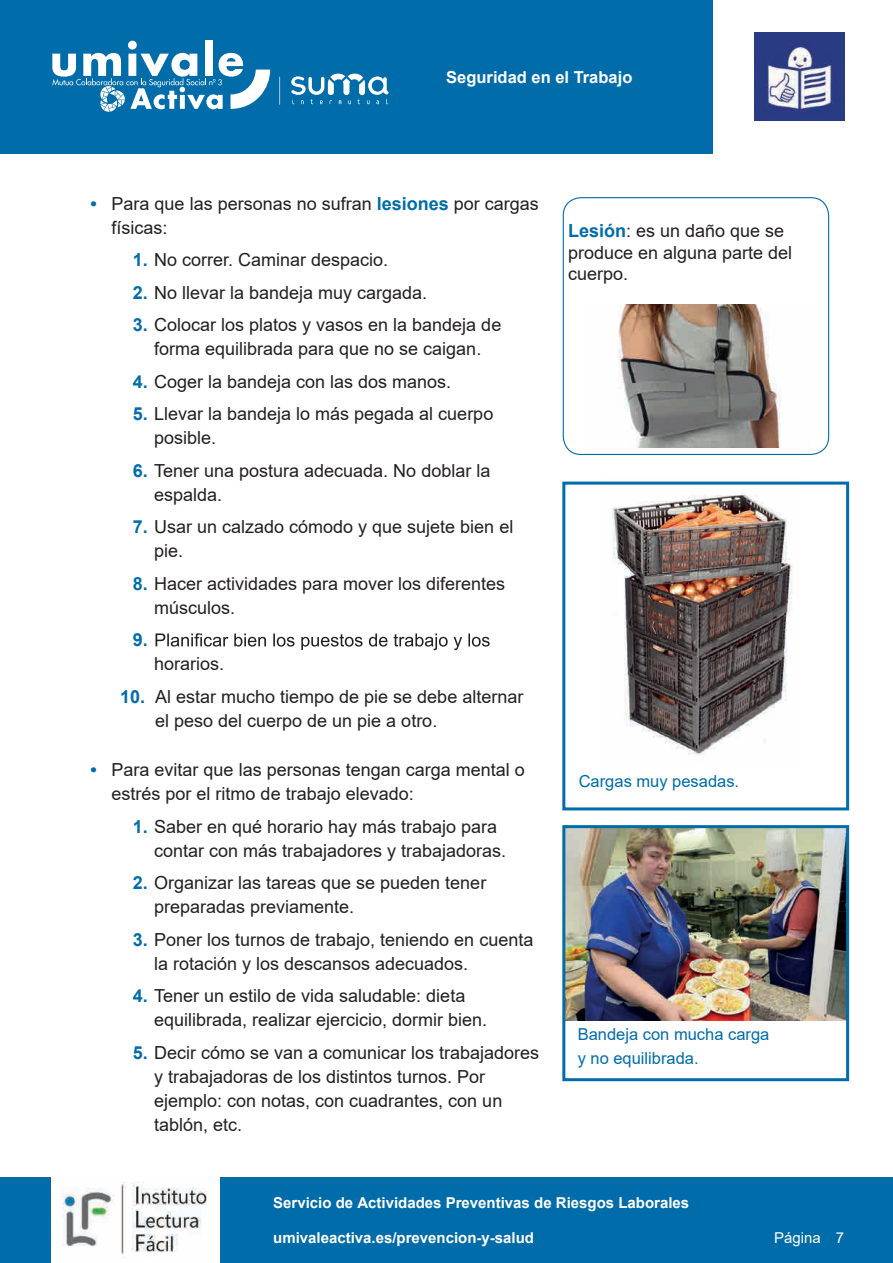
<style>
.page{position:relative;width:893px;height:1263px;background:#fff}
.page>*{position:absolute;margin:0;border:0;box-sizing:border-box;transform-origin:0 0}
.t1{font:18px/24px "Arial";color:#231f20}
.t2{font:700 18px "Arial";color:#006ca9}
.t3{font:16.5px/24px "Arial";color:#006ca9}
.t4{font:700 16.5px "Arial";color:#fff}
.t5{font:700 15px "Arial";color:#fff}
.t6{font:15px "Arial";color:#fff}
.s1{font-weight:700;color:#006ca9}
</style>
<div class="page">
<div style="left:0;top:0;width:713px;height:153px;background:#006ca9"></div>
<div style="left:0;top:1178px;width:893px;height:85px;background:#006ca9"></div>
<img style="left:755px;top:32px;width:89px;height:89px">
<img style="left:51px;top:1178px;width:168px;height:85px">
<svg style="left:156px;top:633px;width:334px;height:17px"></svg>
<div style="left:563px;top:197px;width:266px;height:258px;border:1px solid #006ca9;border-radius:18px"></div>
<img style="left:604px;top:481px;width:196px;height:274px">
<img style="left:566px;top:829px;width:279px;height:191px">
<div style="left:562px;top:825px;width:287px;height:256px;border:3px solid #006ca9"></div>
<img style="left:618px;top:304px;width:163px;height:144px">
<div style="left:562px;top:482px;width:287px;height:328px;border:3px solid #006ca9"></div>
<svg style="left:291px;top:74px;width:97px;height:30px"></svg>
<svg style="left:279px;top:77px;width:1px;height:28px"></svg>
<div style="left:205px;top:40px;width:8px;height:36px;background:#fff"></div>
<svg style="left:52px;top:41px;width:218px;height:71px"></svg>
<p class="t4" style="left:446px;top:65px;width:188px">Seguridad en el Trabajo</p>
<p class="t1" style="left:112px;top:191px;width:429px;text-indent:-21px"><span class="s1">•</span> Para que las personas no sufran <span class="s1">lesiones</span> por cargas físicas:</p>
<p class="t1" style="left:133px;top:248px;width:257px"><span class="s1">1.</span> No correr. Caminar despacio.</p>
<p class="t1" style="left:133px;top:280px;width:296px"><span class="s1">2.</span> No llevar la bandeja muy cargada.</p>
<p class="t1" style="left:133px;top:313px;width:370px;text-align:center"><span class="s1">3.</span> Colocar los platos y vasos en la bandeja de forma equilibrada para que no se caigan.</p>
<p class="t1" style="left:133px;top:369px;width:320px"><span class="s1">4.</span> Coger la bandeja con las dos manos.</p>
<p class="t1" style="left:154px;top:402px;width:341px;text-indent:-21px"><span class="s1">5.</span> Llevar la bandeja lo más pegada al cuerpo posible.</p>
<p class="t1" style="left:154px;top:458px;width:338px;text-indent:-21px"><span class="s1">6.</span> Tener una postura adecuada. No doblar la espalda.</p>
<p class="t1" style="left:154px;top:515px;width:361px;text-indent:-21px"><span class="s1">7.</span> Usar un calzado cómodo y que sujete bien el pie.</p>
<p class="t1" style="left:154px;top:571px;width:353px;text-indent:-21px"><span class="s1">8.</span> Hacer actividades para mover los diferentes músculos.</p>
<p class="t2" style="left:133px;top:627px;width:17px">9.</p>
<p class="t1" style="left:154px;top:652px;width:72px">horarios.</p>
<p class="t1" style="left:155px;top:684px;width:370px;text-indent:-35px"><span class="s1">10.</span> Al estar mucho tiempo de pie se debe alternar el peso del cuerpo de un pie a otro.</p>
<p class="t1" style="left:112px;top:758px;width:415px;text-indent:-21px"><span class="s1">•</span> Para evitar que las personas tengan carga mental o estrés por el ritmo de trabajo elevado:</p>
<p class="t1" style="left:154px;top:814px;width:354px;text-indent:-21px"><span class="s1">1.</span> Saber en qué horario hay más trabajo para contar con más trabajadores y trabajadoras.</p>
<p class="t1" style="left:154px;top:871px;width:334px;text-indent:-21px"><span class="s1">2.</span> Organizar las tareas que se pueden tener preparadas previamente.</p>
<p class="t1" style="left:154px;top:927px;width:381px;text-indent:-21px"><span class="s1">3.</span> Poner los turnos de trabajo, teniendo en cuenta la rotación y los descansos adecuados.</p>
<p class="t1" style="left:154px;top:984px;width:335px;text-indent:-21px"><span class="s1">4.</span> Tener un estilo de vida saludable: dieta equilibrada, realizar ejercicio, dormir bien.</p>
<p class="t1" style="left:154px;top:1040px;width:387px;text-indent:-21px"><span class="s1">5.</span> Decir cómo se van a comunicar los trabajadores y trabajadoras de los distintos turnos. Por ejemplo: con notas, con cuadrantes, con un tablón, etc.</p>
<p class="t1" style="left:568px;top:220px;width:226px;line-height:21.6px"><span class="s1">Lesión</span>: es un daño que se produce en alguna parte del cuerpo.</p>
<p class="t3" style="left:579px;top:769px;width:162px">Cargas muy pesadas.</p>
<p class="t3" style="left:578px;top:1022px;width:193px">Bandeja con mucha carga y no equilibrada.</p>
<p class="t5" style="left:273px;top:1192px;width:418px">Servicio de Actividades Preventivas de Riesgos Laborales</p>
<p class="t5" style="left:273px;top:1227px;width:262px">umivaleactiva.es/prevencion-y-salud</p>
<p class="t6" style="left:774px;top:1227px;width:72px">Página 7</p>
</div>
